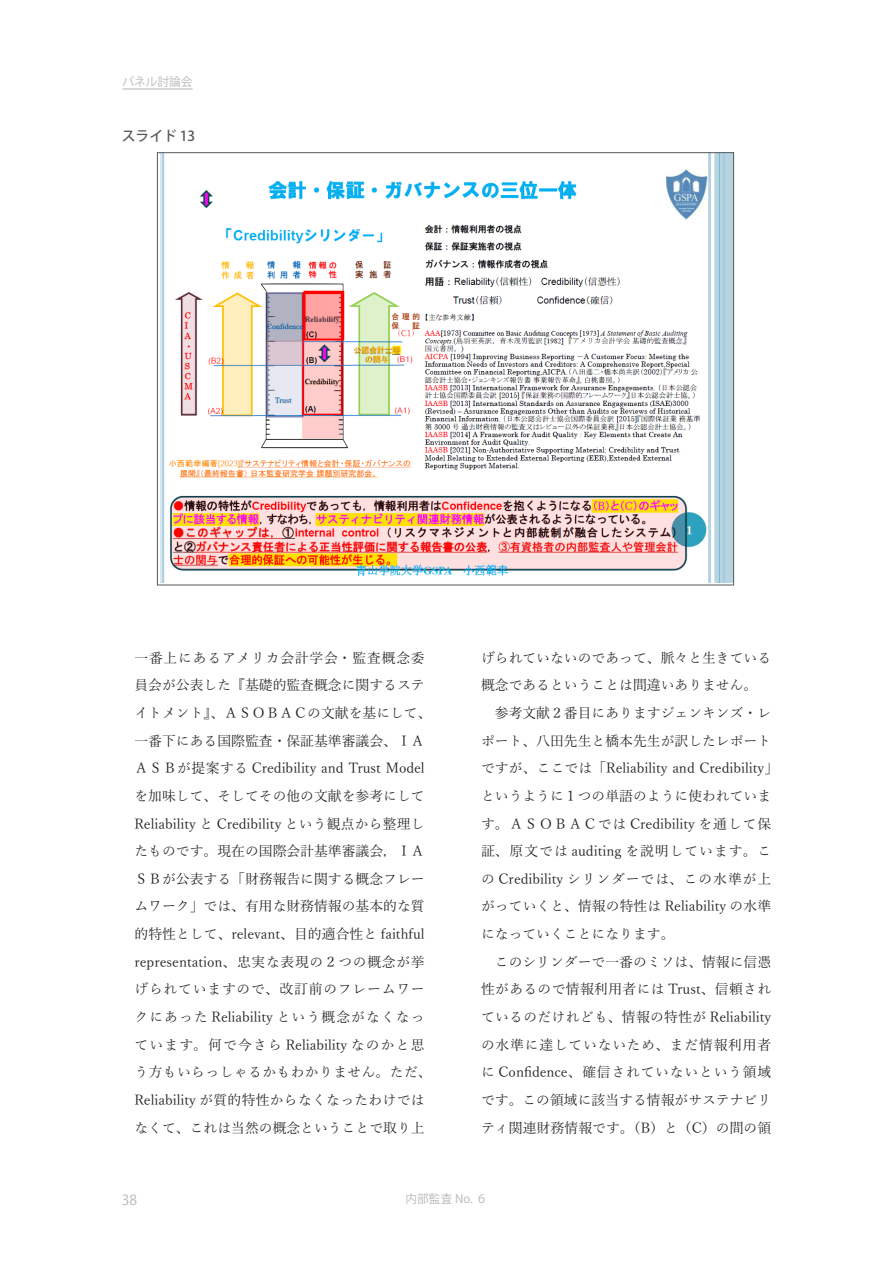
<style>
.page{position:relative;width:893px;height:1263px;background:#fff}
.page>*{position:absolute;margin:0;border:0;box-sizing:border-box;transform-origin:0 0}
.本文{font:13.8px/27.6px "Yu Mincho";color:#231f20}
.t1{font:500 13.8px "Koz Go Pr 6 N";color:#57585a}
.t2{font:13.8px "Koz Go Pr 6 N";color:#b6b7bb}
.t3{font:11.7px "Koz Go Pr 6 N";color:#b6b7bb}
</style>
<div class="page">
<hr style="left:122px;top:88px;width:71px;height:1px;background:#b6b7bb">
<img style="left:160px;top:154px;width:572px;height:428px">
<p class="t3" style="left:122px;top:75px;width:72px">パネル討論会</p>
<p class="t1" style="left:122px;top:128px;width:75px">スライド 13</p>
<p class="本文" style="left:134px;top:642px;width:299px">一番上にあるアメリカ会計学会・監査概念委員会が公表した『基礎的監査概念に関するステイトメント』、ＡＳＯＢＡＣの文献を基にして、一番下にある国際監査・保証基準審議会、ＩＡ<br>ＡＳＢが提案する Credibility and Trust Modelを加味して、そしてその他の文献を参考にして<br>Reliability と Credibility という観点から整理したものです。現在の国際会計基準審議会，ＩＡ<br>ＳＢが公表する「財務報告に関する概念フレームワーク」では、有用な財務情報の基本的な質的特性として、relevant、目的適合性と faithful representation、忠実な表現の２つの概念が挙げられていますので、改訂前のフレームワークにあった Reliability という概念がなくなっています。何で今さら Reliability なのかと思う方もいらっしゃるかもわかりません。ただ、<br>Reliability が質的特性からなくなったわけではなくて、これは当然の概念ということで取り上</p>
<p class="本文" style="left:481px;top:642px;width:292px">げられていないのであって、脈々と生きている概念であるということは間違いありません。</p>
<p class="本文" style="left:481px;top:698px;width:299px">　参考文献２番目にありますジェンキンズ・レポート、八田先生と橋本先生が訳したレポートですが、ここでは「Reliability and Credibility」というように１つの単語のように使われています。ＡＳＯＢＡＣでは Credibility を通して保証、原文では auditing を説明しています。この Credibility シリンダーでは、この水準が上がっていくと、情報の特性は Reliability の水準になっていくことになります。</p>
<p class="本文" style="left:481px;top:946px;width:292px;text-align:justify">　このシリンダーで一番のミソは、情報に信憑性があるので情報利用者には Trust、信頼されているのだけれども、情報の特性が Reliabilityの水準に達していないため、まだ情報利用者に Confidence、確信されていないという領域です。この領域に該当する情報がサステナビリティ関連財務情報です。（B）と（C）の間の領</p>
<p class="t2" style="left:122px;top:1192px;width:17px">38</p>
<p class="t3" style="left:406px;top:1192px;width:83px">内部監査 No. ６</p>
</div>
